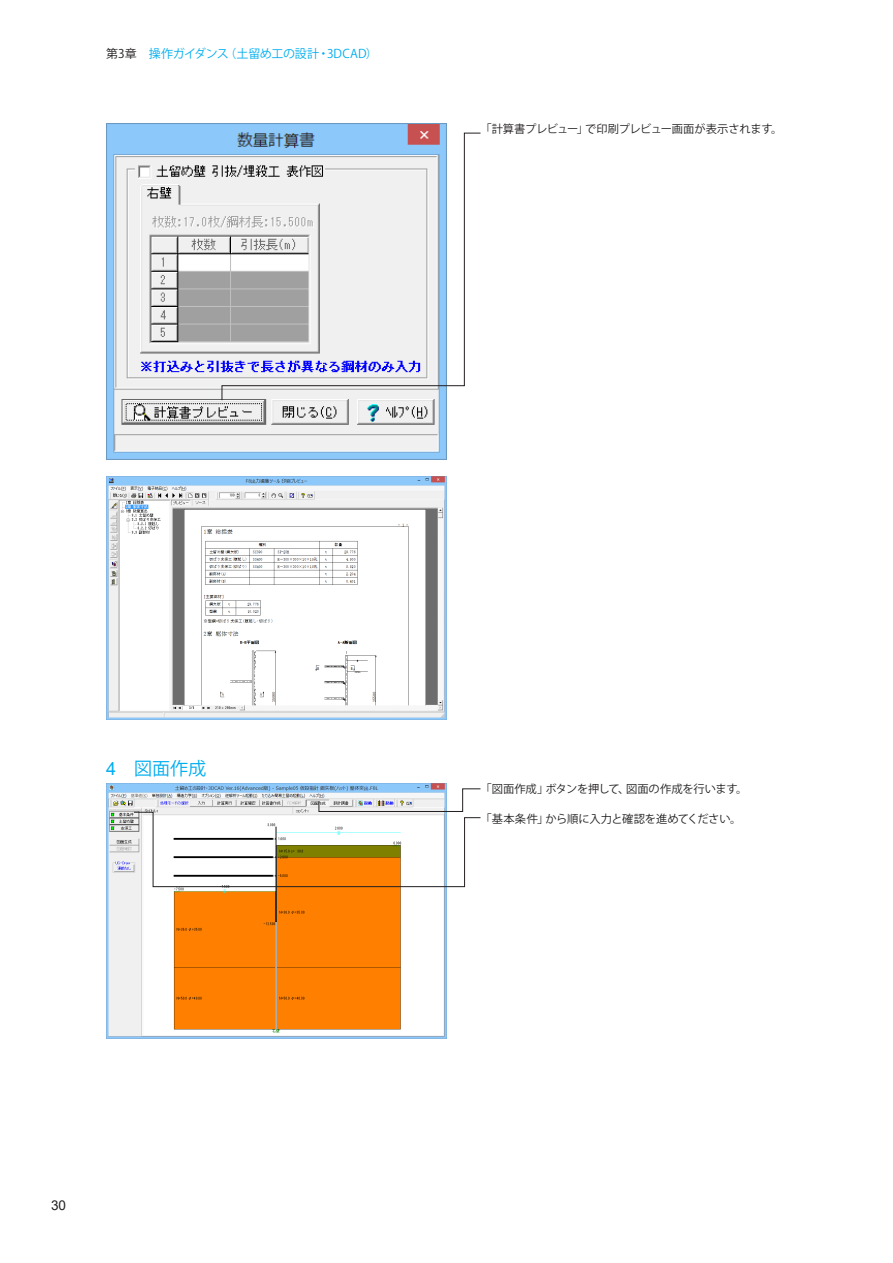
<style>
.page{position:relative;width:893px;height:1263px;background:#fff}
.page>*{position:absolute;margin:0;border:0;box-sizing:border-box;transform-origin:0 0}
.t1{font:18px "Koz Go Pro";color:#00aeef}
.t2{font:13.5px "Arial";color:#231f20}
.t3{font:12px "Koz Go Pro";letter-spacing:-.015em;color:#00aeef}
.キャプション{font:11.25px "Koz Go Pro";letter-spacing:-.015em;color:#231f20}
.s1{color:#231f20}
.s2{font-family:"Arial"}
</style>
<div class="page">
<img style="left:106px;top:123px;width:340px;height:336px">
<img style="left:106px;top:477px;width:340px;height:243px">
<svg style="left:221px;top:132px;width:260px;height:269px"></svg>
<img style="left:106px;top:783px;width:340px;height:255px">
<svg style="left:133px;top:788px;width:348px;height:99px"></svg>
<p class="t3" style="left:106px;top:46px;width:273px"><span class="s1">第3章　</span>操作ガイダンス（土留め工の設計・3DCAD）</p>
<p class="キャプション" style="left:480px;top:122px;width:303px">「計算書プレビュー」で印刷プレビュー画面が表示されます。</p>
<p class="t1" style="left:106px;top:757px;width:102px"><span class="s2">4</span> 図面作成</p>
<p class="t2" style="left:51px;top:1196px;width:17px">30</p>
<p class="キャプション" style="left:480px;top:782px;width:268px">「図面作成」ボタンを押して、図面の作成を行います。</p>
<p class="キャプション" style="left:480px;top:812px;width:262px">「基本条件」から順に入力と確認を進めてください。</p>
</div>
